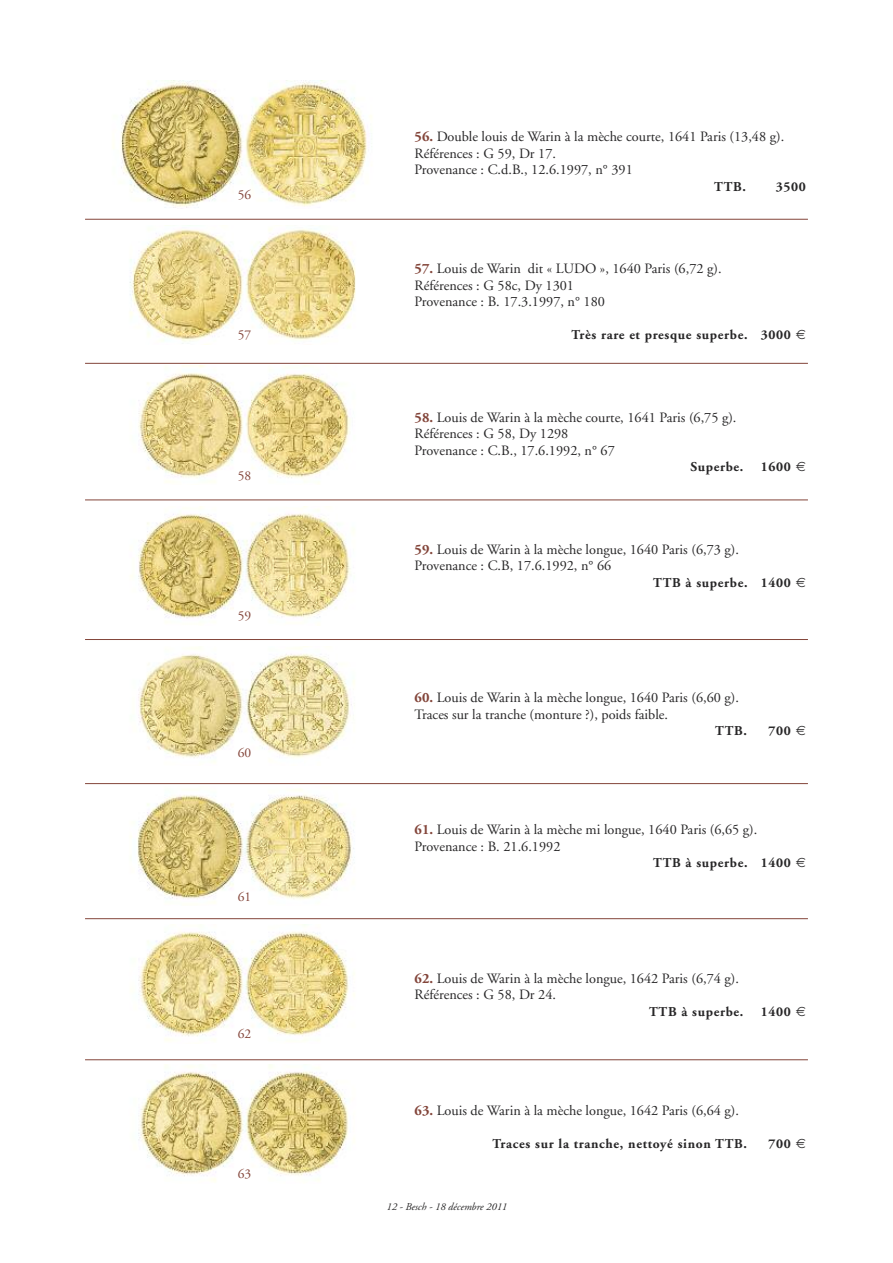
<style>
.page{position:relative;width:893px;height:1263px;background:#fff}
.page>*{position:absolute;margin:0;border:0;box-sizing:border-box;transform-origin:0 0}
.t1{font:14.25px/16.5px "Adobe Garamond";color:#272627}
.t2{font:700 13.5px "Adobe Garamond";letter-spacing:.05em;color:#272627}
.t3{font:13.5px "Adobe Garamond";color:#83453a}
.t4{font:italic 10.5px "Adobe Garamond";color:#272627}
.s1{font-weight:700;color:#83453a}
</style>
<div class="page">
<img style="left:113px;top:81px;width:259px;height:127px">
<img style="left:129px;top:228px;width:227px;height:116px">
<img style="left:138px;top:366px;width:212px;height:118px">
<img style="left:131px;top:506px;width:223px;height:112px">
<img style="left:138px;top:646px;width:217px;height:117px">
<img style="left:130px;top:789px;width:225px;height:114px">
<img style="left:138px;top:924px;width:217px;height:117px">
<img style="left:138px;top:1064px;width:210px;height:118px">
<hr style="left:85px;top:219px;width:723px;height:1px;background:#83453a">
<hr style="left:85px;top:363px;width:723px;height:1px;background:#83453a">
<hr style="left:85px;top:499px;width:723px;height:1px;background:#83453a">
<hr style="left:85px;top:639px;width:723px;height:1px;background:#83453a">
<hr style="left:85px;top:783px;width:723px;height:1px;background:#83453a">
<hr style="left:85px;top:918px;width:723px;height:1px;background:#83453a">
<hr style="left:85px;top:1059px;width:723px;height:1px;background:#83453a">
<p class="t3" style="left:238px;top:189px;width:15px">56</p>
<p class="t3" style="left:238px;top:329px;width:15px">57</p>
<p class="t3" style="left:238px;top:470px;width:15px">58</p>
<p class="t3" style="left:238px;top:610px;width:15px">59</p>
<p class="t3" style="left:238px;top:747px;width:15px">60</p>
<p class="t3" style="left:238px;top:891px;width:15px">61</p>
<p class="t3" style="left:238px;top:1028px;width:15px">62</p>
<p class="t3" style="left:238px;top:1168px;width:15px">63</p>
<p class="t1" style="left:415px;top:130px;width:371px"><span class="s1">56.</span> Double louis de Warin à la mèche courte, 1641 Paris (13,48 g).<br>Références : G 59, Dr 17.<br>Provenance : C.d.B., 12.6.1997, n° 391</p>
<p class="t2" style="left:714px;top:181px;width:33px">TTB.</p>
<p class="t2" style="left:776px;top:181px;width:32px">3500</p>
<p class="t1" style="left:415px;top:262px;width:308px"><span class="s1">57.</span> Louis de Warin dit « LUDO », 1640 Paris (6,72 g).<br>Références : G 58c, Dy 1301<br>Provenance : B. 17.3.1997, n° 180</p>
<p class="t2" style="left:571px;top:329px;width:221px">Très rare et presque superbe. 3000</p>
<p class="t1" style="left:415px;top:410px;width:323px"><span class="s1">58.</span> Louis de Warin à la mèche courte, 1641 Paris (6,75 g).<br>Références : G 58, Dy 1298<br>Provenance : C.B., 17.6.1992, n° 67</p>
<p class="t2" style="left:690px;top:461px;width:54px">Superbe.</p>
<p class="t2" style="left:761px;top:461px;width:32px">1600</p>
<p class="t1" style="left:415px;top:542px;width:326px"><span class="s1">59.</span> Louis de Warin à la mèche longue, 1640 Paris (6,73 g).<br>Provenance : C.B, 17.6.1992, n° 66</p>
<p class="t2" style="left:653px;top:577px;width:139px">TTB à superbe. 1400</p>
<p class="t1" style="left:415px;top:691px;width:326px"><span class="s1">60.</span> Louis de Warin à la mèche longue, 1640 Paris (6,60 g).<br>Traces sur la tranche (monture ?), poids faible.</p>
<p class="t2" style="left:715px;top:725px;width:33px">TTB.</p>
<p class="t2" style="left:768px;top:725px;width:24px">700</p>
<p class="t1" style="left:415px;top:823px;width:344px"><span class="s1">61.</span> Louis de Warin à la mèche mi longue, 1640 Paris (6,65 g).<br>Provenance : B. 21.6.1992</p>
<p class="t2" style="left:653px;top:857px;width:139px">TTB à superbe. 1400</p>
<p class="t1" style="left:415px;top:971px;width:326px"><span class="s1">62.</span> Louis de Warin à la mèche longue, 1642 Paris (6,74 g).<br>Références : G 58, Dr 24.</p>
<p class="t2" style="left:649px;top:1006px;width:96px">TTB à superbe.</p>
<p class="t2" style="left:761px;top:1006px;width:32px">1400</p>
<p class="t1" style="left:415px;top:1103px;width:326px"><span class="s1">63.</span> Louis de Warin à la mèche longue, 1642 Paris (6,64 g).</p>
<p class="t2" style="left:493px;top:1138px;width:256px">Traces sur la tranche, nettoyé sinon TTB.</p>
<p class="t2" style="left:768px;top:1138px;width:24px">700</p>
<p class="t4" style="left:386px;top:1202px;width:122px">12 - Besch - 18 décembre 2011</p>
</div>
